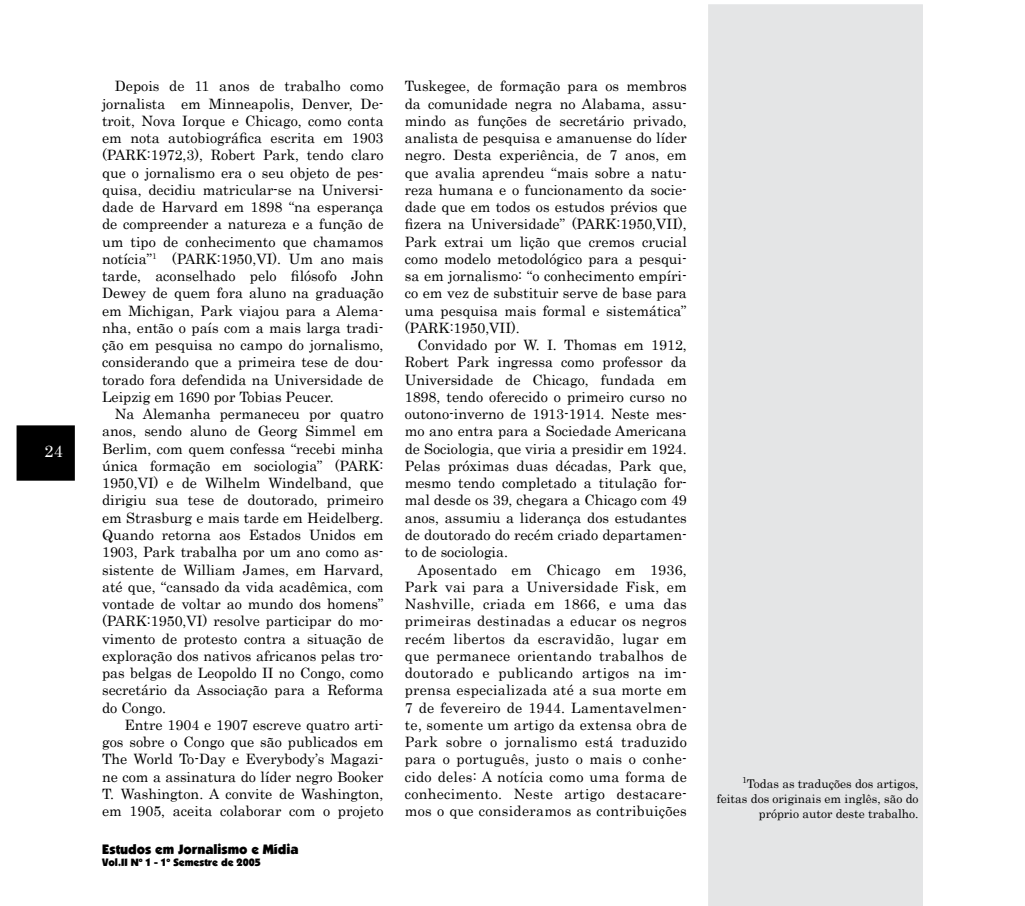
<style>
.page{position:relative;width:1025px;height:906px;background:#fff}
.page>*{position:absolute;margin:0;border:0;box-sizing:border-box;transform-origin:0 0}
.t1{font:16.5px "Century";color:#fff}
.t2{font:14.25px/17.2px "Century";color:#000;text-align:justify}
.t3{font:13.5px "Boulder";color:#000}
.t4{font:12px/15px "Century";color:#000;text-align:right}
.t5{font:10.5px "Boulder";color:#000}
</style>
<div class="page">
<div style="left:17px;top:426px;width:57px;height:54px;background:#000"></div>
<div style="left:17px;top:425px;width:58px;height:56px;border:2px solid #000"></div>
<div style="left:709px;top:5px;width:213px;height:900px;background:#e4e5e6"></div>
<div style="left:708px;top:4px;width:215px;height:902px;border:2px solid #e4e5e6"></div>
<p class="t1" style="left:45px;top:437px;width:20px">24</p>
<p class="t2" style="left:102px;top:76px;width:283px;text-indent:13px">Depois de 11 anos de trabalho como jornalista em Minneapolis, Denver, De&shy;troit, Nova Iorque e Chicago, como conta em nota autobiográfica escrita em 1903 (PARK:1972,3), Robert Park, tendo claro que o jornalismo era o seu objeto de pes&shy;quisa, decidiu matricular-se na Universi&shy;dade de Harvard em 1898 “na esperança de compreender a natureza e a função de um tipo de conhecimento que chamamos notícia”<sup>1</sup> (PARK:1950,VI). Um ano mais tarde, aconselhado pelo filósofo John Dewey de quem fora aluno na graduação em Michigan, Park viajou para a Alema&shy;nha, então o país com a mais larga tradi&shy;ção em pesquisa no campo do jornalismo, considerando que a primeira tese de dou&shy;torado fora defendida na Universidade de Leipzig em 1690 por Tobias Peucer.</p>
<p class="t2" style="left:102px;top:404px;width:283px;text-indent:13px">Na Alemanha permaneceu por quatro anos, sendo aluno de Georg Simmel em Berlim, com quem confessa “recebi minha única formação em sociologia” (PARK:<br>1950,VI) e de Wilhelm Windelband, que dirigiu sua tese de doutorado, primeiro em Strasburg e mais tarde em Heidelberg.<br>Quando retorna aos Estados Unidos em 1903, Park trabalha por um ano como as&shy;sistente de William James, em Harvard, até que, “cansado da vida acadêmica, com vontade de voltar ao mundo dos homens” (PARK:1950,VI) resolve participar do mo&shy;vimento de protesto contra a situação de exploração dos nativos africanos pelas tro&shy;pas belgas de Leopoldo II no Congo, como secretário da Associação para a Reforma do Congo.</p>
<p class="t2" style="left:102px;top:715px;width:283px;text-indent:23px">Entre 1904 e 1907 escreve quatro arti&shy;gos sobre o Congo que são publicados em The World To-Day e Everybody’s Magazi&shy;ne com a assinatura do líder negro Booker T. Washington. A convite de Washington, em 1905, aceita colaborar com o projeto</p>
<p class="t3" style="left:102px;top:841px;width:198px">Estudos em Jornalismo e Mídia</p>
<p class="t5" style="left:102px;top:856px;width:160px">Vol.II Nº 1 - 1º Semestre de 2005</p>
<p class="t2" style="left:405px;top:76px;width:283px">Tuskegee, de formação para os membros da comunidade negra no Alabama, assu&shy;mindo as funções de secretário privado, analista de pesquisa e amanuense do líder negro. Desta experiência, de 7 anos, em que avalia aprendeu “mais sobre a natu&shy;reza humana e o funcionamento da socie&shy;dade que em todos os estudos prévios que fizera na Universidade” (PARK:1950,VII), Park extrai um lição que cremos crucial como modelo metodológico para a pesqui&shy;sa em jornalismo: “o conhecimento empíri&shy;co em vez de substituir serve de base para uma pesquisa mais formal e sistemática” (PARK:1950,VII).</p>
<p class="t2" style="left:405px;top:335px;width:284px;text-indent:13px">Convidado por W. I. Thomas em 1912, Robert Park ingressa como professor da Universidade de Chicago, fundada em 1898, tendo oferecido o primeiro curso no outono-inverno de 1913-1914. Neste mes&shy;mo ano entra para a Sociedade Americana de Sociologia, que viria a presidir em 1924.<br>Pelas próximas duas décadas, Park que, mesmo tendo completado a titulação for&shy;mal desde os 39, chegara a Chicago com 49 anos, assumiu a liderança dos estudantes de doutorado do recém criado departamen&shy;to de sociologia.</p>
<p class="t2" style="left:405px;top:559px;width:284px;text-indent:13px">Aposentado em Chicago em 1936, Park vai para a Universidade Fisk, em Nashville, criada em 1866, e uma das primeiras destinadas a educar os negros recém libertos da escravidão, lugar em que permanece orientando trabalhos de doutorado e publicando artigos na im&shy;prensa especializada até a sua morte em 7 de fevereiro de 1944. Lamentavelmen&shy;te, somente um artigo da extensa obra de Park sobre o jornalismo está traduzido para o português, justo o mais o conhe&shy;cido deles: A notícia como uma forma de conhecimento. Neste artigo destacare&shy;mos o que consideramos as contribuições</p>
<p class="t4" style="left:717px;top:775px;width:203px"><sup>1</sup>Todas as traduções dos artigos, feitas dos originais em inglês, são do próprio autor deste trabalho.</p>
</div>
